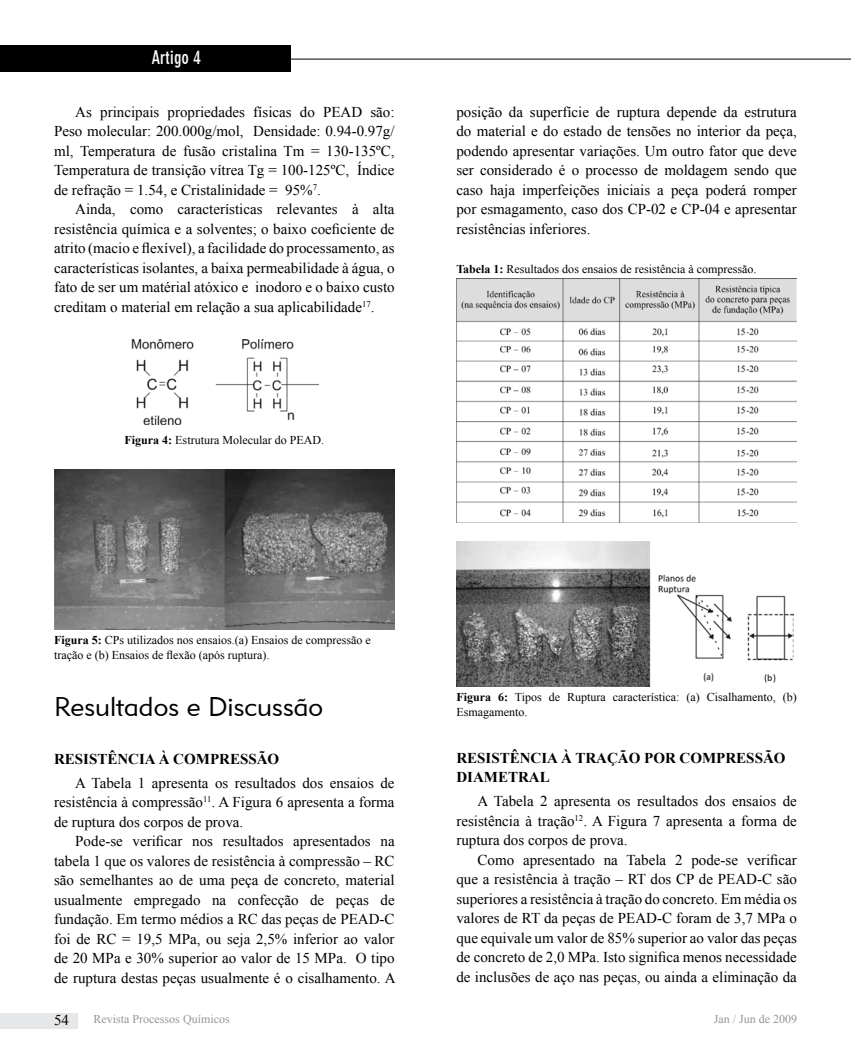
<style>
.page{position:relative;width:851px;height:1063px;background:#fff}
.page>*{position:absolute;margin:0;border:0;box-sizing:border-box;transform-origin:0 0}
.t1{font:27px "Geometric 415 BT Lite A";color:#000}
.t2{font:18px "Geometric 706 BT Bold Condensed B";color:#faf9f9}
.t3{font:15px/19.5px "Times New Roman";color:#000;text-align:justify}
.t4{font:700 15px "Times New Roman";color:#000}
.t5{font:12px/15px "Times New Roman";color:#000}
.t6{font:12px "Times New Roman";color:#939598}
.s1{font-weight:700}
</style>
<div class="page">
<img style="left:132px;top:339px;width:186px;height:85px">
<img style="left:54px;top:470px;width:340px;height:159px">
<img style="left:658px;top:574px;width:74px;height:108px">
<img style="left:747px;top:595px;width:46px;height:88px">
<img style="left:456px;top:542px;width:194px;height:145px">
<img style="left:456px;top:279px;width:340px;height:244px">
<hr style="left:272px;top:59px;width:578px;height:1px;background:#000">
<div style="left:0;top:45px;width:290px;height:27px;background:#000"></div>
<div style="left:0;top:1013px;width:77px;height:15px;background:#e6e7e8"></div>
<p class="t2" style="left:152px;top:47px;width:51px">Artigo 4</p>
<p class="t3" style="left:54px;top:102px;width:342px;text-indent:21px">As principais propriedades físicas do PEAD são:<br>Peso molecular: 200.000g/mol, Densidade: 0.94-0.97g/ ml, Temperatura de fusão cristalina Tm = 130-135ºC, Temperatura de transição vítrea Tg = 100-125ºC, Índice de refração = 1.54, e Cristalinidade = 95%<sup>7</sup>.</p>
<p class="t3" style="left:54px;top:199px;width:342px;text-indent:21px">Ainda, como características relevantes à alta resistência química e a solventes; o baixo coeficiente de atrito (macio e flexível), a facilidade do processamento, as características isolantes, a baixa permeabilidade à água, o fato de ser um matérial atóxico e inodoro e o baixo custo creditam o material em relação a sua aplicabilidade<sup>17</sup>.</p>
<p class="t5" style="left:125px;top:432px;width:201px"><span class="s1">FIGURA 4:</span> Estrutura Molecular do PEAD.</p>
<p class="t3" style="left:456px;top:102px;width:342px">posição da superfície de ruptura depende da estrutura do material e do estado de tensões no interior da peça, podendo apresentar variações. Um outro fator que deve ser considerado é o processo de moldagem sendo que caso haja imperfeições iniciais a peça poderá romper por esmagamento, caso dos CP-02 e CP-04 e apresentar resistências inferiores.</p>
<p class="t5" style="left:456px;top:261px;width:301px"><span class="s1">TABELA 1:</span> Resultados dos ensaios de resistência à compressão.</p>
<p class="t5" style="left:54px;top:632px;width:318px"><span class="s1">FIGURA 5:</span> CPs utilizados nos ensaios.(a) Ensaios de compressão e tração e (b) Ensaios de flexão (após ruptura).</p>
<h1 class="t1" style="left:54px;top:690px;width:271px">Resultados e Discussão</h1>
<p class="t4" style="left:54px;top:749px;width:21px">RESIST</p>
<p class="t4" style="left:107px;top:749px;width:21px">ÊNCIA</p>
<p class="t4" style="left:159px;top:749px;width:49px">À COMPRESS</p>
<p class="t4" style="left:257px;top:749px;width:24px">ÃO</p>
<p class="t3" style="left:54px;top:773px;width:342px;text-indent:21px">A Tabela 1 apresenta os resultados dos ensaios de resistência à compressão<sup>11</sup>. A Figura 6 apresenta a forma de ruptura dos corpos de prova.</p>
<p class="t3" style="left:54px;top:831px;width:343px;text-indent:21px">Pode-se verificar nos resultados apresentados na tabela 1 que os valores de resistência à compressão – RC são semelhantes ao de uma peça de concreto, material usualmente empregado na confecção de peças de fundação. Em termo médios a RC das peças de PEAD-C foi de RC = 19,5 MPa, ou seja 2,5% inferior ao valor de 20 MPa e 30% superior ao valor de 15 MPa. O tipo de ruptura destas peças usualmente é o cisalhamento. A</p>
<p class="t5" style="left:456px;top:689px;width:342px"><span class="s1">FIGURA 6:</span> Tipos de Ruptura característica: (a) Cisalhamento, (b)<br>Esmagamento.</p>
<p class="t4" style="left:456px;top:747px;width:21px">RESIST</p>
<p class="t4" style="left:509px;top:747px;width:21px">ÊNCIA</p>
<p class="t4" style="left:561px;top:747px;width:26px">À TRA</p>
<p class="t4" style="left:607px;top:747px;width:106px">ÇÃO POR C OMPRESS</p>
<p class="t4" style="left:762px;top:747px;width:24px">ÃO</p>
<p class="t4" style="left:456px;top:767px;width:12px">DIAMETRAL</p>
<p class="t3" style="left:456px;top:791px;width:342px;text-indent:21px">A Tabela 2 apresenta os resultados dos ensaios de resistência à tração<sup>12</sup>. A Figura 7 apresenta a forma de ruptura dos corpos de prova.</p>
<p class="t3" style="left:456px;top:850px;width:342px;text-indent:21px">Como apresentado na Tabela 2 pode-se verificar que a resistência à tração – RT dos CP de PEAD-C são superiores a resistência à tração do concreto. Em média os valores de RT da peças de PEAD-C foram de 3,7 MPa o que equivale um valor de 85% superior ao valor das peças de concreto de 2,0 MPa. Isto significa menos necessidade de inclusões de aço nas peças, ou ainda a eliminação da</p>
<p class="t3" style="left:54px;top:1010px;width:16px">54</p>
<p class="t6" style="left:94px;top:1011px;width:137px">Revista Processos Químicos</p>
<p class="t6" style="left:713px;top:1011px;width:85px">Jan / Jun de 2009</p>
</div>
